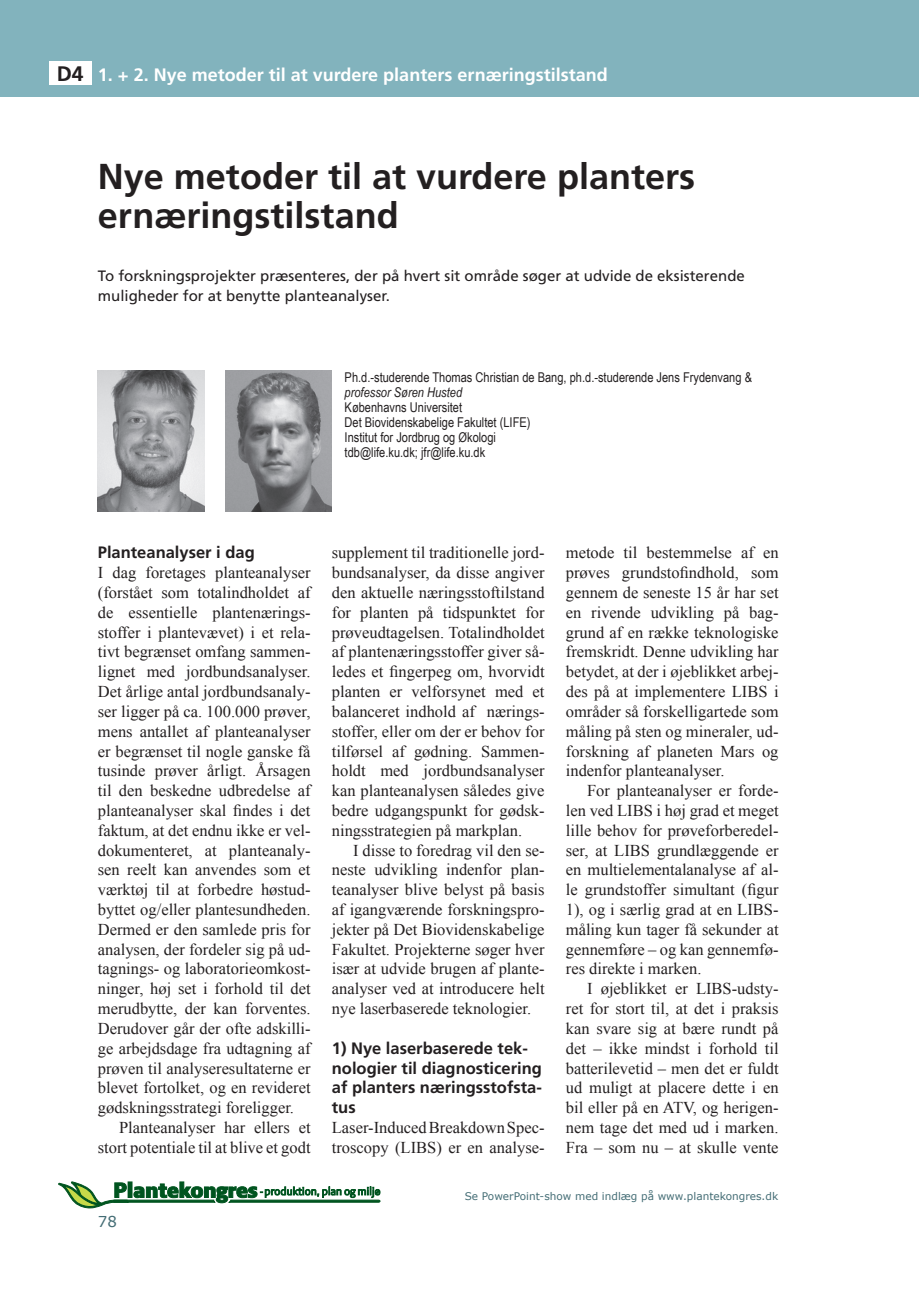
<style>
.page{position:relative;width:919px;height:1289px;background:#fff}
.page>*{position:absolute;margin:0;border:0;box-sizing:border-box;transform-origin:0 0}
.t1{font:700 36px/39px "Frutiger";color:#231f20}
.t2{font:700 18px "Frutiger";color:#fff}
.t3{font:16.5px/19.8px "Times New Roman";color:#231f20;text-align:justify}
.t4{font:700 16.5px/19.8px "Frutiger";color:#231f20}
.t5{font:15px/19.8px "Frutiger";color:#231f20}
.t6{font:15px "Verdana";color:#446d75}
.t7{font:13.5px/15px "Arial Narrow";color:#231f20}
.t8{font:italic 13.5px "Arial Narrow";color:#231f20}
.t9{font:10.5px "Verdana";color:#446d75}
.s1{font-size:21px;color:#231f20}
</style>
<div class="page">
<div style="left:0;top:0;width:918px;height:97px;background:#82b3bd"></div>
<svg style="left:58px;top:1181px;width:322px;height:27px"></svg>
<div style="left:49px;top:62px;width:42px;height:23px;background:#fff"></div>
<img style="left:225px;top:371px;width:107px;height:140px">
<img style="left:98px;top:371px;width:106px;height:140px">
<p class="t2" style="left:57px;top:64px;width:552px"><span class="s1">D4</span> 1. + 2. Nye metoder til at vurdere planters ernæringstilstand</p>
<h1 class="t1" style="left:98px;top:157px;width:598px">Nye metoder til at vurdere planters ernæringstilstand</h1>
<p class="t5" style="left:98px;top:266px;width:648px">To forskningsprojekter præsenteres, der på hvert sit område søger at udvide de eksisterende muligheder for at benytte planteanalyser.</p>
<p class="t7" style="left:344px;top:369px;width:409px">Ph.d.-studerende Thomas Christian de Bang, ph.d.-studerende Jens Frydenvang &amp;</p>
<p class="t8" style="left:344px;top:383px;width:119px">professor Søren Husted</p>
<p class="t7" style="left:344px;top:399px;width:187px">Københavns Universitet<br>Det Biovidenskabelige Fakultet (LIFE)<br>Institut for Jordbrug og Økologi tdb@life.ku.dk; jfr@life.ku.dk</p>
<p class="t4" style="left:98px;top:543px;width:158px">Planteanalyser i dag</p>
<p class="t3" style="left:98px;top:562px;width:214px">I dag foretages planteanalyser</p>
<p class="t3" style="left:98px;top:582px;width:214px">(forstået som totalindholdet af</p>
<p class="t3" style="left:98px;top:602px;width:214px">de essentielle plantenærings-</p>
<p class="t3" style="left:98px;top:622px;width:214px">stoffer i plantevævet) i et rela-</p>
<p class="t3" style="left:98px;top:641px;width:214px">tivt begrænset omfang sammen-</p>
<p class="t3" style="left:98px;top:661px;width:214px">lignet med jordbundsanalyser.</p>
<p class="t3" style="left:98px;top:681px;width:214px">Det årlige antal jordbundsanaly-</p>
<p class="t3" style="left:98px;top:701px;width:214px">ser ligger på ca. 100.000 prøver,</p>
<p class="t3" style="left:98px;top:721px;width:214px">mens antallet af planteanalyser</p>
<p class="t3" style="left:98px;top:740px;width:214px">er begrænset til nogle ganske få</p>
<p class="t3" style="left:98px;top:760px;width:214px">tusinde prøver årligt. Årsagen</p>
<p class="t3" style="left:98px;top:780px;width:214px">til den beskedne udbredelse af</p>
<p class="t3" style="left:98px;top:800px;width:214px">planteanalyser skal findes i det</p>
<p class="t3" style="left:98px;top:820px;width:214px">faktum, at det endnu ikke er vel-</p>
<p class="t3" style="left:98px;top:839px;width:214px">dokumenteret, at planteanaly-</p>
<p class="t3" style="left:98px;top:859px;width:214px">sen reelt kan anvendes som et</p>
<p class="t3" style="left:98px;top:879px;width:214px">værktøj til at forbedre høstud-</p>
<p class="t3" style="left:98px;top:899px;width:214px">byttet og/eller plantesundheden.</p>
<p class="t3" style="left:98px;top:919px;width:214px">Dermed er den samlede pris for</p>
<p class="t3" style="left:98px;top:938px;width:214px">analysen, der fordeler sig på ud-</p>
<p class="t3" style="left:98px;top:958px;width:214px">tagnings- og laboratorieomkost-</p>
<p class="t3" style="left:98px;top:978px;width:214px">ninger, høj set i forhold til det</p>
<p class="t3" style="left:98px;top:998px;width:214px">merudbytte, der kan forventes.</p>
<p class="t3" style="left:98px;top:1018px;width:214px">Derudover går der ofte adskilli-</p>
<p class="t3" style="left:98px;top:1037px;width:214px">ge arbejdsdage fra udtagning af</p>
<p class="t3" style="left:98px;top:1057px;width:214px">prøven til analyseresultaterne er</p>
<p class="t3" style="left:98px;top:1077px;width:214px">blevet fortolket, og en revideret</p>
<p class="t3" style="left:98px;top:1097px;width:198px">gødskningsstrategi foreligger.</p>
<p class="t3" style="left:119px;top:1117px;width:193px">Planteanalyser har ellers et</p>
<p class="t3" style="left:98px;top:1136px;width:214px">stort potentiale til at blive et godt</p>
<p class="t6" style="left:98px;top:1212px;width:21px">78</p>
<p class="t3" style="left:332px;top:542px;width:214px">supplement til traditionelle jord&shy;bundsanalyser, da disse angiver den aktuelle næringsstoftilstand for planten på tidspunktet for prøveudtagelsen. Totalindholdet af plantenæringsstoffer giver så&shy;ledes et fingerpeg om, hvorvidt planten er velforsynet med et balanceret indhold af nærings&shy;stoffer, eller om der er behov for tilførsel af gødning. Sammen&shy;holdt med jordbundsanalyser kan planteanalysen således give bedre udgangspunkt for gødsk&shy;ningsstrategien på markplan.</p>
<p class="t3" style="left:332px;top:839px;width:214px;text-indent:21px">I disse to foredrag vil den se&shy;neste udvikling indenfor plan&shy;teanalyser blive belyst på basis af igangværende forskningspro&shy;jekter på Det Biovidenskabelige Fakultet. Projekterne søger hver især at udvide brugen af plante&shy;analyser ved at introducere helt nye laserbaserede teknologier.</p>
<p class="t4" style="left:332px;top:1038px;width:211px">1) Nye laserbaserede tek&shy;nologier til diagnosticering af planters næringsstofsta&shy;tus</p>
<p class="t3" style="left:332px;top:1117px;width:214px">Laser-Induced Breakdown Spec&shy;troscopy (LIBS) er en analyse-</p>
<p class="t3" style="left:566px;top:542px;width:214px">metode til bestemmelse af en prøves grundstofindhold, som gennem de seneste 15 år har set en rivende udvikling på bag&shy;grund af en række teknologiske fremskridt. Denne udvikling har betydet, at der i øjeblikket arbej&shy;des på at implementere LIBS i områder så forskelligartede som måling på sten og mineraler, ud&shy;forskning af planeten Mars og indenfor planteanalyser.</p>
<p class="t3" style="left:566px;top:780px;width:214px;text-indent:21px">For planteanalyser er forde&shy;len ved LIBS i høj grad et meget lille behov for prøveforberedel&shy;ser, at LIBS grundlæggende er en multielementalanalyse af al&shy;le grundstoffer simultant (figur 1), og i særlig grad at en LIBS&shy;måling kun tager få sekunder at gennemføre – og kan gennemfø&shy;res direkte i marken.</p>
<p class="t3" style="left:566px;top:978px;width:214px;text-indent:21px">I øjeblikket er LIBS-udsty&shy;ret for stort til, at det i praksis kan svare sig at bære rundt på det – ikke mindst i forhold til batterilevetid – men det er fuldt ud muligt at placere dette i en bil eller på en ATV, og herigen&shy;nem tage det med ud i marken.<br>Fra – som nu – at skulle vente</p>
<p class="t9" style="left:464px;top:1189px;width:315px">Se PowerPoint-show med indlæg på www.plantekongres.dk</p>
</div>
